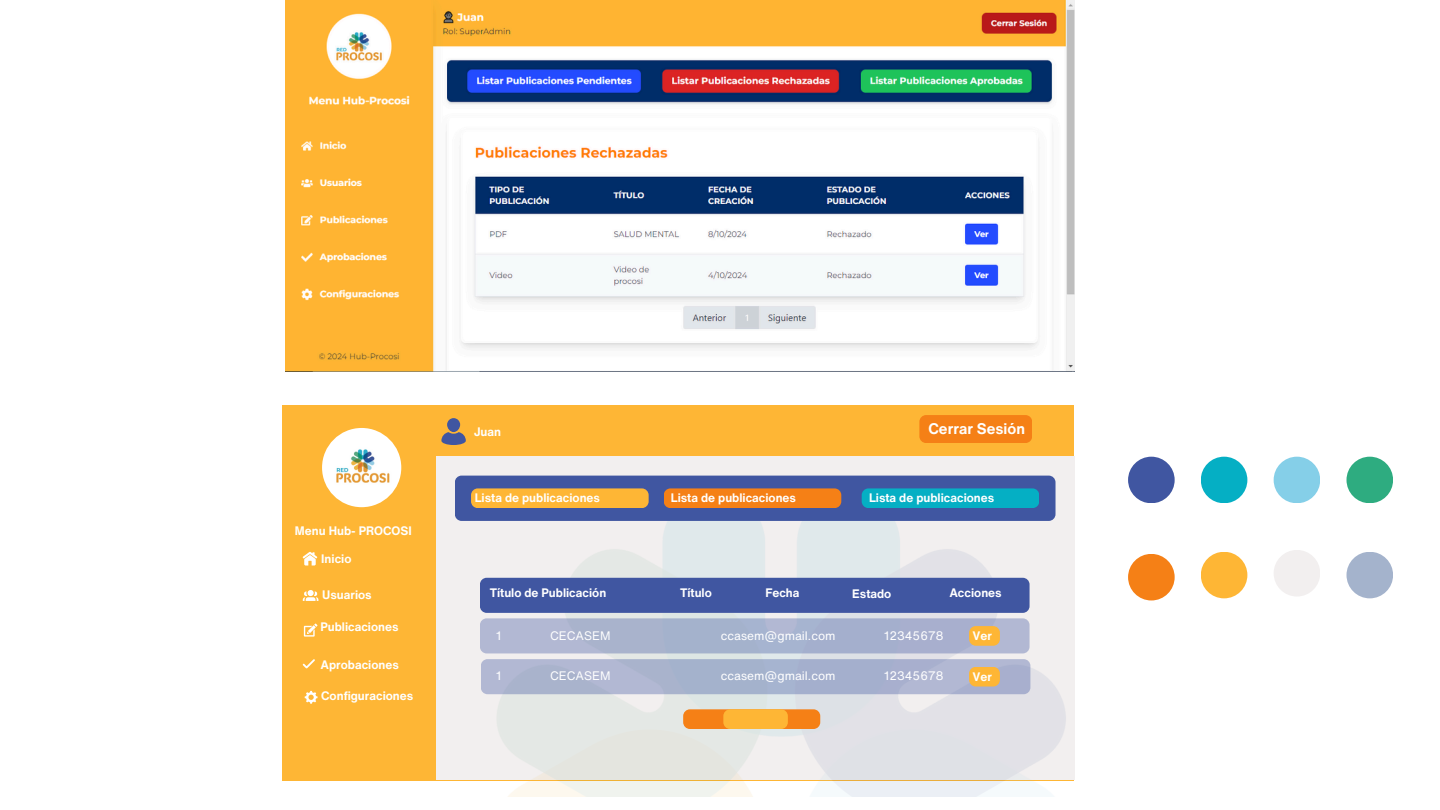
<style>
.page{position:relative;width:1440px;height:810px;background:#fff}
.page>*{position:absolute;margin:0;border:0;box-sizing:border-box;transform-origin:0 0}
.t1{font:700 15px "Helvetica Now Text";color:#fff}
.t2{font:700 12px "Helvetica Now Text";color:#fff}
.t3{font:12px "Helvetica Now Text";color:#fff}
</style>
<div class="page">
<img style="left:285px;top:0;width:789px;height:371px">
<div style="left:283px;top:405px;width:791px;height:375px;background:#feb635"></div>
<img style="left:433px;top:456px;width:642px;height:341px">
<div style="left:455px;top:476px;width:601px;height:45px;background:#4056a1;border-radius:7px"></div>
<div style="left:471px;top:488px;width:178px;height:20px;background:#feb635;border-radius:7px"></div>
<div style="left:664px;top:488px;width:177px;height:20px;background:#f58016;border-radius:7px"></div>
<div style="left:862px;top:488px;width:177px;height:20px;background:#05afc4;border-radius:7px"></div>
<div style="left:480px;top:618px;width:550px;height:35px;background:#a8b3ce;border-radius:7px"></div>
<div style="left:969px;top:626px;width:31px;height:20px;background:#feb635;border-radius:7px"></div>
<div style="left:481px;top:659px;width:549px;height:35px;background:#a8b3cd;border-radius:7px"></div>
<div style="left:969px;top:667px;width:31px;height:20px;background:#feb635;border-radius:7px"></div>
<div style="left:480px;top:578px;width:550px;height:35px;background:#4056a1;border-radius:7px"></div>
<div style="left:683px;top:709px;width:137px;height:20px;background:#f58016;border-radius:7px"></div>
<img style="left:322px;top:428px;width:79px;height:79px;border-radius:50%">
<svg style="left:303px;top:552px;width:14px;height:13px"></svg>
<svg style="left:303px;top:590px;width:15px;height:11px"></svg>
<svg style="left:304px;top:624px;width:13px;height:12px"></svg>
<svg style="left:303px;top:659px;width:12px;height:9px"></svg>
<svg style="left:305px;top:691px;width:12px;height:13px"></svg>
<div style="left:447px;top:418px;width:13px;height:14px;background:#4056a1;border-radius:50%"></div>
<svg style="left:441px;top:432px;width:25px;height:13px"></svg>
<div style="left:919px;top:415px;width:113px;height:28px;background:#f58016;border-radius:7px"></div>
<div style="left:723px;top:709px;width:65px;height:20px;background:#feb635;border-radius:7px"></div>
<div style="left:1128px;top:457px;width:47px;height:46px;background:#4056a1;border-radius:50%"></div>
<div style="left:1201px;top:457px;width:46px;height:46px;background:#05afc4;border-radius:50%"></div>
<div style="left:1201px;top:552px;width:46px;height:46px;background:#feb635;border-radius:50%"></div>
<div style="left:1128px;top:554px;width:47px;height:46px;background:#f58016;border-radius:50%"></div>
<div style="left:1347px;top:457px;width:46px;height:46px;background:#2eac80;border-radius:50%"></div>
<div style="left:1274px;top:457px;width:46px;height:46px;background:#85cfe8;border-radius:50%"></div>
<div style="left:1274px;top:550px;width:46px;height:47px;background:#f2efef;border-radius:50%"></div>
<div style="left:1347px;top:552px;width:46px;height:46px;background:#a4b3cc;border-radius:50%"></div>
<p class="t2" style="left:295px;top:521px;width:118px">Menu Hub- PROCOSI</p>
<h2 class="t2" style="left:321px;top:550px;width:32px">Inicio</h2>
<p class="t2" style="left:322px;top:586px;width:51px">Usuarios</p>
<h2 class="t2" style="left:321px;top:618px;width:80px">Publicaciones</h2>
<p class="t2" style="left:321px;top:655px;width:80px">Aprobaciones</p>
<h2 class="t2" style="left:321px;top:686px;width:94px">Configuraciones</h2>
<h2 class="t2" style="left:474px;top:422px;width:29px">Juan</h2>
<p class="t1" style="left:929px;top:417px;width:98px">Cerrar Sesión</p>
<h1 class="t2" style="left:475px;top:489px;width:127px">Lista de publicaciones</h1>
<p class="t2" style="left:671px;top:489px;width:127px">Lista de publicaciones</p>
<h2 class="t2" style="left:869px;top:489px;width:127px">Lista de publicaciones</h2>
<h2 class="t2" style="left:490px;top:583px;width:118px">Título de Publicación</h2>
<h2 class="t2" style="left:680px;top:583px;width:33px">Título</h2>
<p class="t2" style="left:766px;top:583px;width:36px">Fecha</p>
<p class="t2" style="left:852px;top:584px;width:41px">Estado</p>
<h2 class="t2" style="left:949px;top:583px;width:54px">Acciones</h2>
<h2 class="t3" style="left:496px;top:627px;width:7px">1</h2>
<h2 class="t3" style="left:550px;top:627px;width:62px">CECASEM</h2>
<h2 class="t3" style="left:721px;top:627px;width:116px">ccasem@gmail.com</h2>
<h2 class="t3" style="left:884px;top:627px;width:61px">12345678</h2>
<h2 class="t3" style="left:496px;top:667px;width:7px">1</h2>
<h2 class="t3" style="left:550px;top:667px;width:62px">CECASEM</h2>
<h2 class="t3" style="left:721px;top:667px;width:116px">ccasem@gmail.com</h2>
<h2 class="t3" style="left:884px;top:667px;width:61px">12345678</h2>
<h2 class="t2" style="left:973px;top:627px;width:21px">Ver</h2>
<h2 class="t2" style="left:973px;top:667px;width:21px">Ver</h2>
</div>
